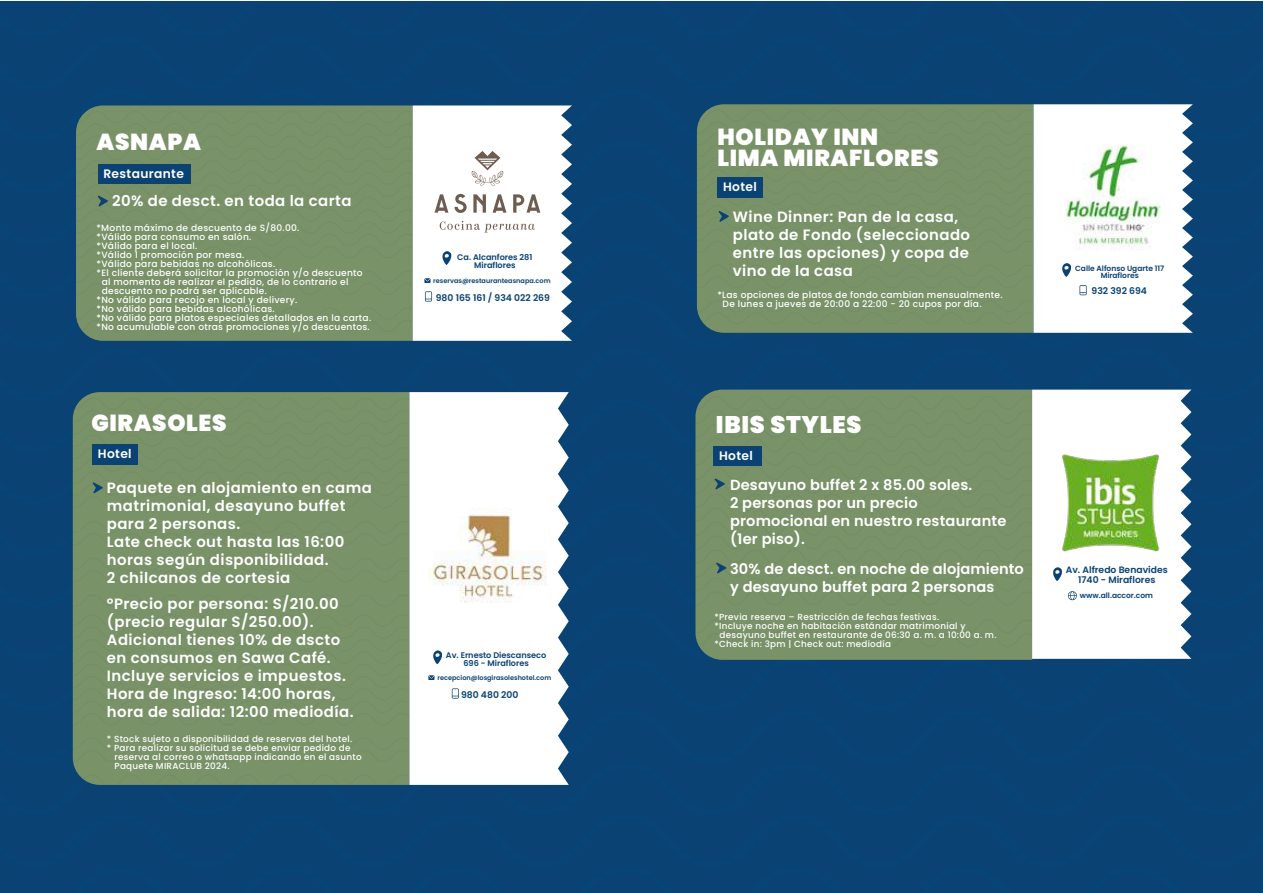
<style>
.page{position:relative;width:1263px;height:893px;background:#fff}
.page>*{position:absolute;margin:0;border:0;box-sizing:border-box;transform-origin:0 0}
.t1{font:900 24px "Poppins";letter-spacing:.03em;color:#fff}
.t2{font:900 23.1px/21.1px "Poppins";letter-spacing:.03em;color:#fff}
.t3{font:600 14.85px/18px "Poppins";letter-spacing:.03em;color:#fff}
.t4{font:600 14.55px/18px "Poppins";letter-spacing:.015em;color:#fff}
.t5{font:600 12.3px "Poppins";letter-spacing:.03em;color:#fff}
.t6{font:600 9.3px/10.5px "Poppins";color:#0a4274;text-align:center}
.t7{font:500 9.15px/9px "Poppins";letter-spacing:.03em;color:#fff}
.t8{font:500 8.85px "Poppins";letter-spacing:.03em;color:#fff}
.t9{font:600 8.1px/7.5px "Poppins";color:#0a4274;text-align:center}
.t10{font:600 7.5px/7.5px "Poppins";color:#0a4274;text-align:center}
.t11{font:600 6.6px "Poppins";color:#0a4274}
</style>
<div class="page">
<div style="left:0;top:1px;width:1263px;height:36px;background:#0a4274"></div>
<div style="left:0;top:37px;width:1263px;height:51px;background:#0a4274"></div>
<div style="left:0;top:88px;width:1263px;height:52px;background:#0a4274"></div>
<div style="left:0;top:140px;width:1263px;height:52px;background:#0a4274"></div>
<div style="left:0;top:192px;width:1263px;height:52px;background:#0a4274"></div>
<div style="left:0;top:244px;width:1263px;height:52px;background:#0a4274"></div>
<div style="left:0;top:296px;width:1263px;height:52px;background:#0a4274"></div>
<div style="left:0;top:348px;width:1263px;height:52px;background:#0a4274"></div>
<div style="left:0;top:400px;width:1263px;height:51px;background:#0a4274"></div>
<div style="left:0;top:451px;width:1263px;height:52px;background:#0a4274"></div>
<div style="left:0;top:503px;width:1263px;height:52px;background:#0a4274"></div>
<div style="left:0;top:555px;width:1263px;height:52px;background:#0a4274"></div>
<div style="left:0;top:607px;width:1263px;height:52px;background:#0a4274"></div>
<div style="left:0;top:659px;width:1263px;height:52px;background:#0a4274"></div>
<div style="left:0;top:711px;width:1263px;height:51px;background:#0a4274"></div>
<div style="left:0;top:762px;width:1263px;height:52px;background:#0a4274"></div>
<div style="left:0;top:814px;width:1263px;height:52px;background:#0a4274"></div>
<div style="left:0;top:866px;width:1263px;height:27px;background:#0a4274"></div>
<svg style="left:697px;top:104px;width:496px;height:229px"></svg>
<div style="left:73px;top:392px;width:336px;height:393px;background:#799268"></div>
<div style="left:73px;top:521px;width:336px;height:25px;background:#799268"></div>
<div style="left:73px;top:558px;width:336px;height:24px;background:#799268"></div>
<div style="left:73px;top:595px;width:336px;height:12px;background:#799268"></div>
<div style="left:73px;top:614px;width:336px;height:111px;background:#799268"></div>
<div style="left:73px;top:737px;width:336px;height:25px;background:#799268"></div>
<div style="left:73px;top:774px;width:336px;height:10px;background:#799268"></div>
<svg style="left:409px;top:392px;width:160px;height:393px"></svg>
<div style="left:73px;top:397px;width:336px;height:112px;background:#799268"></div>
<svg style="left:433px;top:650px;width:10px;height:14px"></svg>
<div style="left:92px;top:444px;width:46px;height:21px;background:#0a4274"></div>
<svg style="left:428px;top:675px;width:6px;height:5px"></svg>
<svg style="left:452px;top:688px;width:7px;height:11px"></svg>
<img style="left:429px;top:504px;width:120px;height:109px">
<svg style="left:76px;top:105px;width:496px;height:236px"></svg>
<svg style="left:695px;top:390px;width:496px;height:269px"></svg>
<img style="left:1039px;top:431px;width:143px;height:143px">
<div style="left:717px;top:177px;width:46px;height:21px;background:#0a4274"></div>
<img style="left:1047px;top:129px;width:132px;height:131px">
<h2 class="t2" style="left:96px;top:132px;width:106px">ASNAPA</h2>
<h3 class="t5" style="left:103px;top:166px;width:82px">Restaurante</h3>
<h3 class="t3" style="left:112px;top:192px;width:241px">20% de desct. en toda la carta</h3>
<p class="t7" style="left:96px;top:224px;width:204px">*Monto máximo de descuento de S/80.00.</p>
<p class="t7" style="left:96px;top:233px;width:156px">*Válido para consumo en salón.</p>
<p class="t7" style="left:96px;top:242px;width:102px">*Válido para el local.</p>
<p class="t7" style="left:96px;top:251px;width:149px">*Válido 1 promoción por mesa.</p>
<p class="t7" style="left:96px;top:260px;width:180px">*Válido para bebidas no alcohólicas.</p>
<p class="t7" style="left:97px;top:269px;width:268px">*El cliente deberá solicitar la promoción y/o descuento</p>
<p class="t7" style="left:102px;top:278px;width:248px">al momento de realizar el pedido, de lo contrario el</p>
<p class="t7" style="left:102px;top:287px;width:167px">descuento no podrá ser aplicable.</p>
<p class="t7" style="left:97px;top:296px;width:202px">*No válido para recojo en local y delivery.</p>
<p class="t7" style="left:97px;top:305px;width:180px">*No válido para bebidas alcohólicas.</p>
<p class="t7" style="left:97px;top:314px;width:276px">*No válido para platos especiales detallados en la carta.</p>
<p class="t7" style="left:97px;top:323px;width:275px">*No acumulable con otras promociones y/o descuentos.</p>
<h2 class="t2" style="left:91px;top:412px;width:137px">GIRASOLES</h2>
<h3 class="t5" style="left:98px;top:447px;width:35px">Hotel</h3>
<h3 class="t3" style="left:107px;top:479px;width:267px">Paquete en alojamiento en cama matrimonial, desayuno buffet para 2 personas.<br>Late check out hasta las 16:00 horas según disponibilidad.<br>2 chilcanos de cortesia</h3>
<h3 class="t3" style="left:107px;top:594px;width:248px">ºPrecio por persona: S/210.00 (precio regular S/250.00).<br>Adicional tienes 10% de dscto en consumos en Sawa Café.<br>Incluye servicios e impuestos.<br>Hora de Ingreso: 14:00 horas, hora de salida: 12:00 mediodía.</h3>
<p class="t8" style="left:107px;top:733px;width:247px">* Stock sujeto a disponibilidad de reservas del hotel.</p>
<p class="t8" style="left:107px;top:742px;width:245px">* Para realizar su solicitud se debe enviar pedido de</p>
<p class="t8" style="left:115px;top:751px;width:249px">reserva al correo o whatsapp indicando en el asunto</p>
<p class="t8" style="left:115px;top:760px;width:116px">Paquete MIRACLUB 2024.</p>
<p class="t9" style="left:457px;top:254px;width:77px">Ca. Alcanfores 281<br>Miraflores</p>
<p class="t11" style="left:433px;top:277px;width:119px">reservas@restauranteasnapa.com</p>
<p class="t6" style="left:436px;top:292px;width:116px">980 165 161 / 934 022 269</p>
<p class="t9" style="left:446px;top:651px;width:102px">Av. Ernesto Diescanseco<br>696 - Miraflores</p>
<p class="t11" style="left:437px;top:674px;width:115px">recepcion@losgirasoleshotel.com</p>
<p class="t6" style="left:461px;top:689px;width:59px">980 480 200</p>
<h2 class="t2" style="left:717px;top:126px;width:223px">HOLIDAY INN<br>LIMA MIRAFLORES</h2>
<h3 class="t5" style="left:723px;top:179px;width:35px">Hotel</h3>
<h3 class="t3" style="left:733px;top:208px;width:239px">Wine Dinner: Pan de la casa, plato de Fondo (seleccionado entre las opciones) y copa de vino de la casa</h3>
<p class="t7" style="left:723px;top:290px;width:281px;text-indent:-5px">*Las opciones de platos de fondo cambian mensualmente.<br>De lunes a jueves de 20:00 a 22:00 - 20 cupos por día.</p>
<h1 class="t1" style="left:716px;top:411px;width:147px">IBIS STYLES</h1>
<h3 class="t5" style="left:719px;top:449px;width:35px">Hotel</h3>
<p class="t10" style="left:1075px;top:264px;width:91px">Calle Alfonso Ugarte 117<br>Miraflores</p>
<p class="t6" style="left:1091px;top:286px;width:57px">932 392 694</p>
<h3 class="t4" style="left:730px;top:476px;width:278px">Desayuno buffet 2 x 85.00 soles.<br>2 personas por un precio promocional en nuestro restaurante (1er piso).</h3>
<h3 class="t4" style="left:730px;top:560px;width:295px">30% de desct. en noche de alojamiento y desayuno buffet para 2 personas</h3>
<p class="t6" style="left:1066px;top:564px;width:104px">Av. Alfredo Benavides<br>1740 - Miraflores</p>
<p class="t10" style="left:1080px;top:592px;width:75px">www.all.accor.com</p>
<p class="t8" style="left:714px;top:611px;width:226px">*Previa reserva – Restricción de fechas festivas.</p>
<p class="t8" style="left:714px;top:620px;width:253px">*Incluye noche en habitación estándar matrimonial y</p>
<p class="t8" style="left:719px;top:629px;width:278px">desayuno buffet en restaurante de 06:30 a. m. a 10:00 a. m.</p>
<p class="t8" style="left:714px;top:638px;width:178px">*Check in: 3pm | Check out: mediodía</p>
</div>
